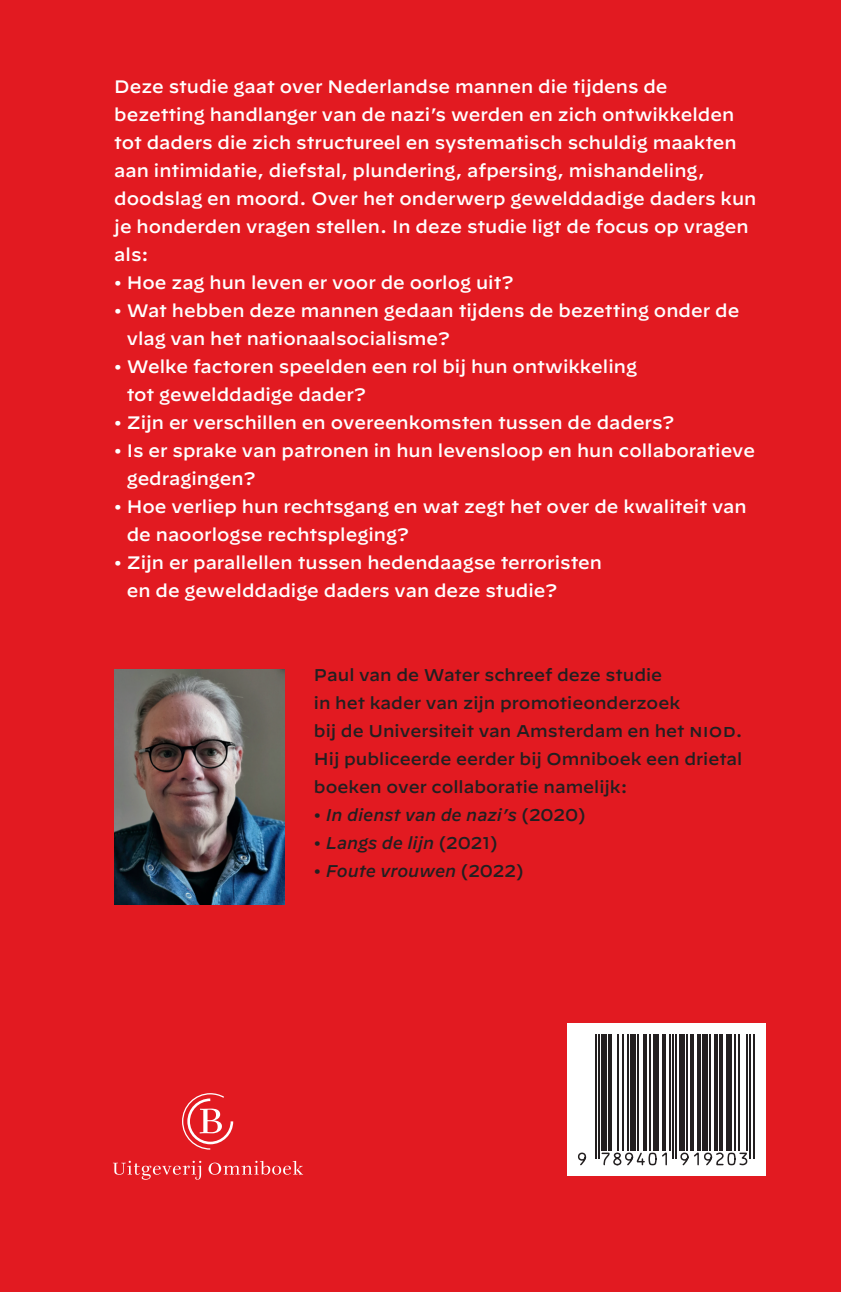
<style>
.page{position:relative;width:841px;height:1292px;background:#fff}
.page>*{position:absolute;margin:0;border:0;box-sizing:border-box;transform-origin:0 0}
.t1{font:500 18px/28px "Decimal";color:#fff}
.t2{font:500 17px/28px "Decimal";color:#231f20}
.t3{font:italic 500 17px "Decimal";color:#231f20}
.s1{font-style:normal}
</style>
<div class="page">
<div style="left:0;top:0;width:840px;height:1292px;background:#e21a21"></div>
<svg style="left:113px;top:1161px;width:190px;height:18px"></svg>
<svg style="left:182px;top:1093px;width:51px;height:56px"></svg>
<img style="left:114px;top:669px;width:170px;height:235px">
<svg style="left:567px;top:1023px;width:197px;height:152px;background:#d7d6d6"></svg>
<hr style="left:594px;top:1034px;width:2px;height:125px;background:#231f20">
<hr style="left:598px;top:1034px;width:1px;height:125px;background:#231f20">
<div style="left:601px;top:1034px;width:5px;height:117px;background:#231f20"></div>
<hr style="left:608px;top:1034px;width:3px;height:117px;background:#231f20">
<hr style="left:616px;top:1034px;width:2px;height:117px;background:#231f20">
<hr style="left:621px;top:1034px;width:2px;height:117px;background:#231f20">
<hr style="left:626px;top:1034px;width:2px;height:117px;background:#231f20">
<div style="left:630px;top:1034px;width:5px;height:117px;background:#231f20"></div>
<hr style="left:636px;top:1034px;width:2px;height:117px;background:#231f20">
<hr style="left:643px;top:1034px;width:3px;height:117px;background:#231f20">
<hr style="left:648px;top:1034px;width:2px;height:117px;background:#231f20">
<div style="left:653px;top:1034px;width:5px;height:117px;background:#231f20"></div>
<hr style="left:662px;top:1034px;width:3px;height:117px;background:#231f20">
<hr style="left:668px;top:1034px;width:2px;height:117px;background:#231f20">
<hr style="left:672px;top:1034px;width:1px;height:125px;background:#231f20">
<hr style="left:675px;top:1034px;width:2px;height:125px;background:#231f20">
<div style="left:678px;top:1034px;width:5px;height:117px;background:#231f20"></div>
<hr style="left:685px;top:1034px;width:2px;height:117px;background:#231f20">
<hr style="left:690px;top:1034px;width:3px;height:117px;background:#231f20">
<hr style="left:697px;top:1034px;width:3px;height:117px;background:#231f20">
<div style="left:702px;top:1034px;width:5px;height:117px;background:#231f20"></div>
<hr style="left:709px;top:1034px;width:1px;height:117px;background:#231f20">
<hr style="left:714px;top:1034px;width:3px;height:117px;background:#231f20">
<hr style="left:719px;top:1034px;width:3px;height:117px;background:#231f20">
<div style="left:725px;top:1034px;width:5px;height:117px;background:#231f20"></div>
<hr style="left:734px;top:1034px;width:1px;height:117px;background:#231f20">
<hr style="left:737px;top:1034px;width:2px;height:117px;background:#231f20">
<hr style="left:745px;top:1034px;width:2px;height:117px;background:#231f20">
<hr style="left:749px;top:1034px;width:2px;height:125px;background:#231f20">
<hr style="left:752px;top:1034px;width:2px;height:125px;background:#231f20">
<svg style="left:577px;top:1152px;width:9px;height:14px"></svg>
<svg style="left:600px;top:1151px;width:67px;height:15px"></svg>
<svg style="left:679px;top:1151px;width:68px;height:15px"></svg>
<p class="t1" style="left:114px;top:74px;width:643px">Deze studie gaat over Nederlandse mannen die tijdens de bezetting handlanger van de nazi’s werden en zich ontwikkelden tot daders die zich structureel en systematisch schuldig maakten aan intimidatie, diefstal, plundering, afpersing, mishandeling, doodslag en moord. Over het onderwerp gewelddadige daders kun je honderden vragen stellen. In deze studie ligt de focus op vragen als:</p>
<p class="t1" style="left:114px;top:270px;width:400px">• Hoe zag hun leven er voor de oorlog uit?</p>
<p class="t1" style="left:127px;top:298px;width:614px;text-indent:-12px">• Wat hebben deze mannen gedaan tijdens de bezetting onder de vlag van het nationaalsocialisme?</p>
<p class="t1" style="left:127px;top:354px;width:511px;text-indent:-12px">• Welke factoren speelden een rol bij hun ontwikkeling tot gewelddadige dader?</p>
<p class="t1" style="left:114px;top:410px;width:560px">• Zijn er verschillen en overeenkomsten tussen de daders?</p>
<p class="t1" style="left:127px;top:438px;width:629px;text-indent:-12px">• Is er sprake van patronen in hun levensloop en hun collaboratieve gedragingen?</p>
<p class="t1" style="left:127px;top:494px;width:621px;text-indent:-12px">• Hoe verliep hun rechtsgang en wat zegt het over de kwaliteit van de naoorlogse rechtspleging?</p>
<p class="t1" style="left:127px;top:550px;width:476px;text-indent:-12px">• Zijn er parallellen tussen hedendaagse terroristen en de gewelddadige daders van deze studie?</p>
<p class="t2" style="left:314px;top:662px;width:430px">Paul van de Water schreef deze studie<br>in het kader van zijn promotieonderzoek<br>bij de Universiteit van Amsterdam en het NIOD.<br>Hij publiceerde eerder bij Omniboek een drietal boeken over collaboratie namelijk:</p>
<p class="t3" style="left:314px;top:808px;width:273px"><span class="s1">•</span> In dienst van de nazi’s <span class="s1">(2020)</span></p>
<p class="t3" style="left:314px;top:836px;width:185px"><span class="s1">•</span> Langs de lijn <span class="s1">(2021)</span></p>
<p class="t3" style="left:314px;top:864px;width:211px"><span class="s1">•</span> Foute vrouwen <span class="s1">(2022)</span></p>
</div>
